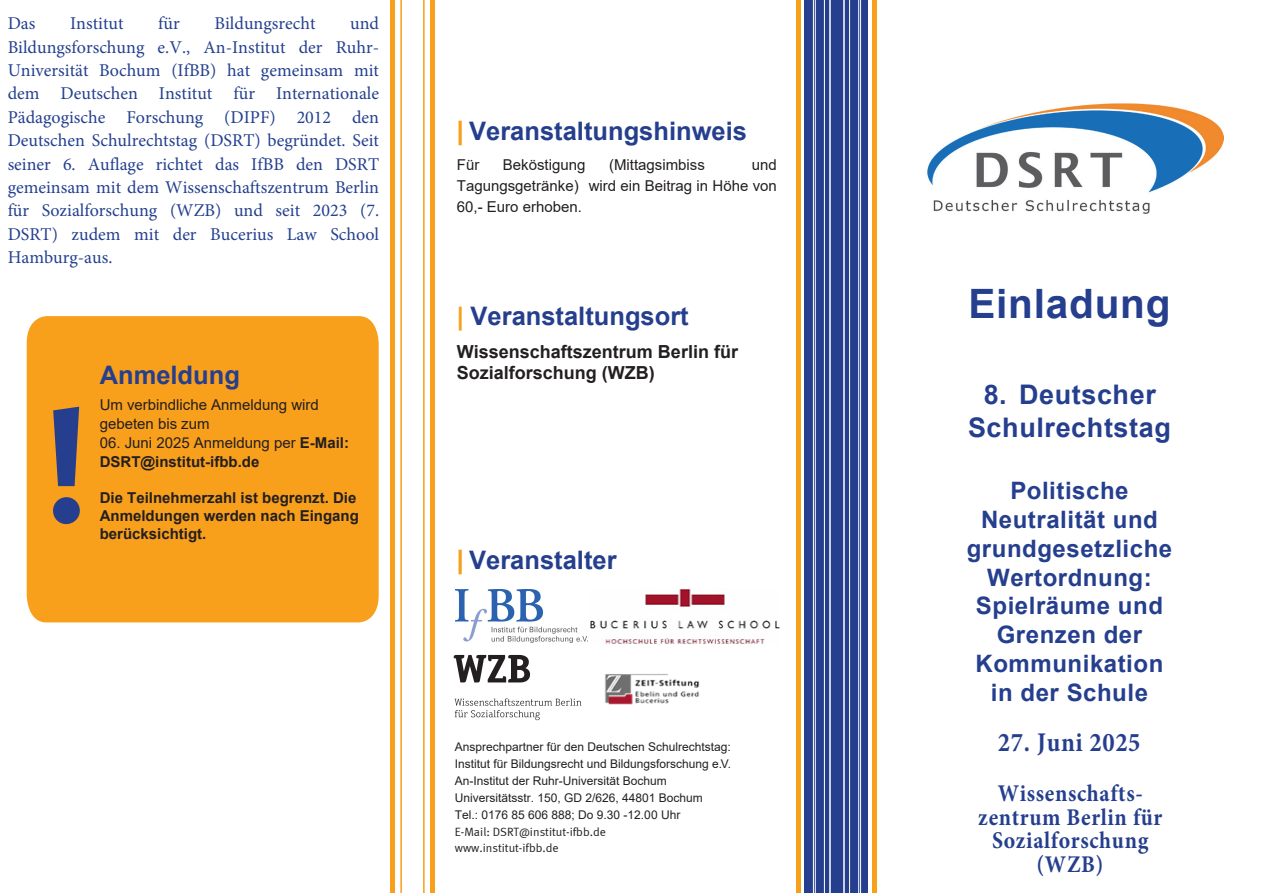
<style>
.page{position:relative;width:1263px;height:893px;background:#fff}
.page>*{position:absolute;margin:0;border:0;box-sizing:border-box;transform-origin:0 0}
.t1{font:700 162.45px "Meta Pro";color:#253f8e}
.t2{font:700 40.5px "Arial";letter-spacing:.02em;color:#253f8e}
.t3{font:700 27px/32.4px "Arial";letter-spacing:.02em;color:#253f8e;text-align:center}
.t4{font:700 27px "Minion Pro";letter-spacing:.025em;color:#253f8e;scale:.91 1}
.t5{font:700 25.5px "Arial";color:#253f8e}
.t6{font:700 25.5px "Arial";color:#253f8e}
.t7{font:700 24px/28.8px "Arial";letter-spacing:.02em;color:#253f8e;text-align:center}
.t8{font:700 24px/23.7px "Minion Pro";letter-spacing:.03em;color:#253f8e;text-align:center;scale:.91 1}
.t9{font:18px/23.4px "Minion Pro";color:#24408f;text-align:justify}
.t10{font:700 18px/21.6px "Arial";color:#231f20}
.t11{font:700 15px/19px "Arial";color:#231f20}
.t12{font:15px/21px "Arial";color:#231f20;text-align:justify}
.t13{font:15px/19px "Arial";color:#231f20}
.t14{font:12px/17.1px "Arial";color:#231f20}
.t15{font:12px/16.5px "Meta Normal LF";color:#231f20}
.s1{font-weight:400}
.s2{font-family:"Meta Pro";color:#f89f1c}
.s3{color:#f89f1c}
.s4{font-style:inherit}
</style>
<div class="page">
<div style="left:804px;top:0;width:64px;height:893px;background:#253f8e"></div>
<div style="left:430px;top:0;width:5px;height:893px;background:#f89f1c"></div>
<div style="left:390px;top:0;width:5px;height:893px;background:#f89f1c"></div>
<hr style="left:400px;top:0;width:2px;height:893px;background:#f89f1c">
<hr style="left:423px;top:0;width:2px;height:893px;background:#f89f1c">
<hr style="left:829px;top:0;width:2px;height:893px;background:#fff">
<hr style="left:843px;top:0;width:2px;height:893px;background:#fff">
<hr style="left:860px;top:0;width:1px;height:893px;background:#fff">
<hr style="left:813px;top:0;width:1px;height:893px;background:#fff">
<hr style="left:815px;top:0;width:1px;height:893px;background:#fff">
<hr style="left:858px;top:0;width:1px;height:893px;background:#fff">
<hr style="left:849px;top:0;width:1px;height:893px;background:#fff">
<hr style="left:824px;top:0;width:1px;height:893px;background:#fff">
<div style="left:796px;top:0;width:5px;height:893px;background:#f89f1c"></div>
<hr style="left:872px;top:0;width:4px;height:893px;background:#f89f1c">
<div style="left:27px;top:316px;width:352px;height:306px;background:#f89f1c"></div>
<img style="left:927px;top:103px;width:296px;height:111px">
<svg style="left:454px;top:698px;width:127px;height:22px"></svg>
<svg style="left:454px;top:655px;width:76px;height:27px"></svg>
<img style="left:455px;top:589px;width:133px;height:53px">
<img style="left:590px;top:589px;width:190px;height:55px">
<img style="left:605px;top:674px;width:95px;height:31px">
<p class="t9" style="left:8px;top:12px;width:373px;text-indent:343px">und Bildungsforschung e.V., An-Institut der Ruhr-Universität Bochum (IfBB) hat gemeinsam mit dem Deutschen Institut für Internationale Pädagogische Forschung (DIPF) 2012 den Deutschen Schulrechtstag (DSRT) begründet. Seit seiner 6. Auflage richtet das IfBB den DSRT gemeinsam mit dem Wissenschaftszentrum Berlin für Sozialforschung (WZB) und seit 2023 (7.<br>DSRT) zudem mit der Bucerius Law School Hamburg-aus.</p>
<p class="t9" style="left:8px;top:12px;width:29px">Das</p>
<p class="t9" style="left:70px;top:12px;width:55px">Institut</p>
<p class="t9" style="left:158px;top:12px;width:23px">für</p>
<p class="t9" style="left:215px;top:12px;width:102px">Bildungsrecht</p>
<h1 class="t1" style="left:42px;top:339px;width:51px">!</h1>
<h3 class="t6" style="left:100px;top:357px;width:142px">Anmeldung</h3>
<p class="t13" style="left:100px;top:395px;width:221px">Um verbindliche Anmeldung wird gebeten bis zum</p>
<p class="t11" style="left:100px;top:433px;width:251px"><span class="s1">06. Juni</span> <span class="s1">202</span><span class="s1">5</span> <span class="s1">Anmeldung per</span> E-Mail:<br>DSRT@institut-ifbb.de</p>
<p class="t11" style="left:100px;top:489px;width:261px;line-height:18px">Die Teilnehmerzahl ist begrenzt. Die<br>Anmeldungen werden nach Eingang</p>
<p class="t11" style="left:100px;top:524px;width:108px">berücksichtigt.</p>
<h3 class="t5" style="left:457px;top:113px;width:292px"><span class="s2">|</span> Veranstaltungshinweis</h3>
<p class="t12" style="left:457px;top:154px;width:24px">Für</p>
<p class="t12" style="left:503px;top:154px;width:84px">Beköstigung</p>
<p class="t12" style="left:609px;top:154px;width:97px">(Mittagsimbiss</p>
<p class="t12" style="left:457px;top:154px;width:321px;text-indent:295px">und Tagungsgetränke) wird ein Beitrag in Höhe von 60,- Euro erhoben.</p>
<h3 class="t5" style="left:457px;top:298px;width:233px"><span class="s3">|</span> Veranstaltungsort</h3>
<p class="t10" style="left:457px;top:341px;width:283px">Wissenschaftszentrum Berlin für<br>Sozialforschung (WZB)</p>
<h3 class="t5" style="left:457px;top:542px;width:161px"><span class="s2">|</span> Veranstalter</h3>
<p class="t14" style="left:455px;top:738px;width:278px">Ansprechpartner für den Deutschen Schulrechtstag:<br>Institut für Bildungsrecht und Bildungsforschung e.V.<br>An-Institut der Ruhr-Universität Bochum Universitätsstr. 150, GD 2/626, 44801 Bochum<br>Tel.: 0<span class="s4">176 85 606 888</span>; <span class="s4">Do</span> 9.30 -12.00 Uhr</p>
<p class="t15" style="left:455px;top:823px;width:153px">E-Mail: DSRT@institut-ifbb.de www.institut-ifbb.de</p>
<h2 class="t2" style="left:968px;top:275px;width:204px">Einladung</h2>
<h3 class="t3" style="left:968px;top:379px;width:204px">8. Deutscher<br>Schulrechtstag</h3>
<h3 class="t7" style="left:967px;top:477px;width:207px">Politische<br>Neutralität und grundgesetzliche<br>Wertordnung:<br>Spielräume und<br>Grenzen der<br>Kommunikation in der Schule</h3>
<h3 class="t4" style="left:998px;top:723px;width:158px">27. Juni 2025</h3>
<h3 class="t8" style="left:978px;top:781px;width:204px">Wissenschafts&shy;zentrum Berlin für<br>Sozialforschung (WZB)</h3>
</div>
